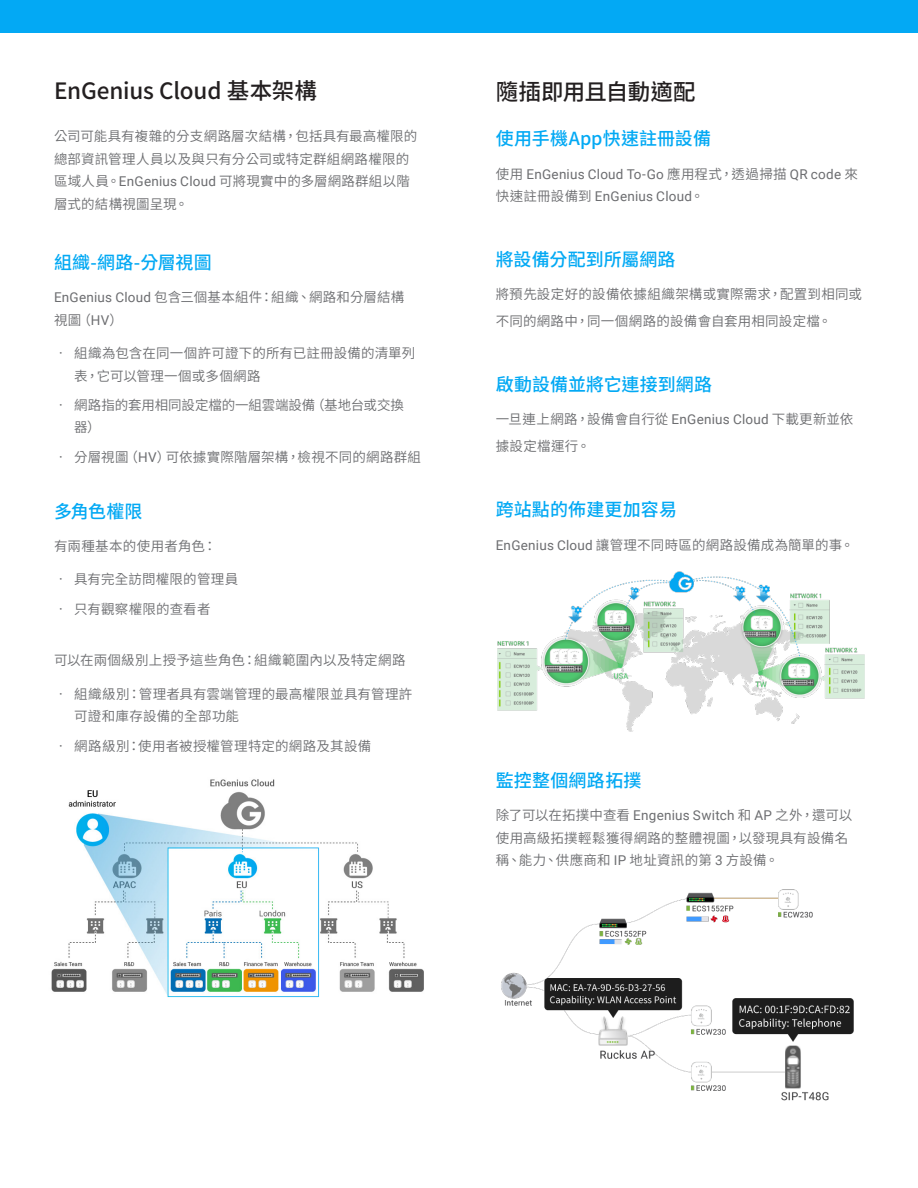
<style>
.page{position:relative;width:918px;height:1188px;background:#fff}
.page>*{position:absolute;margin:0;border:0;box-sizing:border-box;transform-origin:0 0}
.t1{font:500 22.5px "Source Han Sans TC";letter-spacing:-.005em;color:#231f20}
.t2{font:500 18px "Source Han Sans TC";letter-spacing:.01em;color:#03a9f4}
.t3{font:13.5px/22.5px "Source Han Sans TW";letter-spacing:.015em;color:#6c6d70}
.t4{font:13.5px/22.5px "Roboto";letter-spacing:.02em;color:#6c6d70}
.t5{font:13.5px/22.5px "Source Han Sans TW";letter-spacing:-.005em;color:#6c6d70}
.s1{font-family:"Roboto"}
.s2{font-family:"Source Han Sans TC"}
.s3{font-family:"Source Han Sans TW"}
</style>
<div class="page">
<div style="left:0;top:0;width:918px;height:32px;background:#03a9f4"></div>
<img style="left:51px;top:779px;width:373px;height:219px">
<img style="left:497px;top:571px;width:368px;height:161px">
<img style="left:501px;top:889px;width:353px;height:212px">
<p class="t1" style="left:54px;top:78px;width:264px">EnGenius Cloud 基本架構</p>
<p class="t3" style="left:54px;top:125px;width:365px">公司可能具有複雜的分支網路層次結構，包括具有最高權限的總部資訊管理人員以及與只有分公司或特定群組網路權限的區域人員。<span class="s1">EnGenius Cloud</span> 可將現實中的多層網路群組以階層式的結構視圖呈現。</p>
<p class="t2" style="left:54px;top:252px;width:159px">組織-網路-分層視圖</p>
<p class="t3" style="left:54px;top:286px;width:352px"><span class="s1">EnGenius Cloud</span> 包含三個基本組件：組織、網路和分層結構視圖（<span class="s1">HV</span>）</p>
<p class="t3" style="left:74px;top:342px;width:342px;text-indent:-20px"><span class="s2">•</span> 組織為包含在同一個許可證下的所有已註冊設備的清單列表，它可以管理一個或多個網路</p>
<p class="t5" style="left:74px;top:394px;width:331px;text-indent:-20px"><span class="s2">•</span> 網路指的套用相同設定檔的一組雲端設備（基地台或交換器）</p>
<p class="t3" style="left:54px;top:446px;width:368px"><span class="s2">•</span> 分層視圖（<span class="s1">HV</span>）可依據實際階層架構，檢視不同的網路群組</p>
<p class="t2" style="left:54px;top:501px;width:90px">多角色權限</p>
<p class="t3" style="left:54px;top:535px;width:164px">有兩種基本的使用者角色：</p>
<p class="t3" style="left:54px;top:569px;width:186px"><span class="s2">•</span> 具有完全訪問權限的管理員</p>
<p class="t3" style="left:54px;top:598px;width:158px"><span class="s2">•</span> 只有觀察權限的查看者</p>
<p class="t3" style="left:54px;top:650px;width:353px">可以在兩個級別上授予這些角色：組織範圍內以及特定網路</p>
<p class="t3" style="left:74px;top:683px;width:340px;text-indent:-20px"><span class="s2">•</span> 組織級別：管理者具有雲端管理的最高權限並具有管理許可證和庫存設備的全部功能</p>
<p class="t3" style="left:54px;top:735px;width:319px"><span class="s2">•</span> 網路級別：使用者被授權管理特定的網路及其設備</p>
<p class="t1" style="left:496px;top:80px;width:202px">隨插即用且自動適配</p>
<p class="t2" style="left:496px;top:129px;width:217px">使用手機App快速註冊設備</p>
<p class="t4" style="left:496px;top:162px;width:364px"><span class="s3">使用</span> EnGenius Cloud To-Go <span class="s3">應用程式，透過掃描</span> QR code <span class="s3">來快速註冊設備到</span> EnGenius Cloud<span class="s3">。</span></p>
<p class="t2" style="left:496px;top:249px;width:181px">將設備分配到所屬網路</p>
<p class="t3" style="left:496px;top:281px;width:368px;line-height:27px">將預先設定好的設備依據組織架構或實際需求，配置到相同或不同的網路中，同一個網路的設備會自套用相同設定檔。</p>
<p class="t2" style="left:496px;top:374px;width:218px">啟動設備並將它連接到網路</p>
<p class="t3" style="left:496px;top:406px;width:359px;line-height:27px">一旦連上網路，設備會自行從 <span class="s1">EnGenius Cloud</span> 下載更新並依據設定檔運行。</p>
<p class="t2" style="left:496px;top:500px;width:183px">跨站點的佈建更加容易</p>
<p class="t3" style="left:496px;top:534px;width:360px"><span class="s1">EnGenius Cloud</span> 讓管理不同時區的網路設備成為簡單的事。</p>
<p class="t2" style="left:496px;top:770px;width:147px">監控整個網路拓撲</p>
<p class="t3" style="left:496px;top:805px;width:358px">除了可以在拓撲中查看 <span class="s1">Engenius Switch</span> 和 <span class="s1">AP</span> 之外，還可以使用高級拓撲輕鬆獲得網路的整體視圖，以發現具有設備名稱、能力、供應商和 <span class="s1">IP</span> 地址資訊的第 <span class="s1">3</span> 方設備。</p>
</div>
